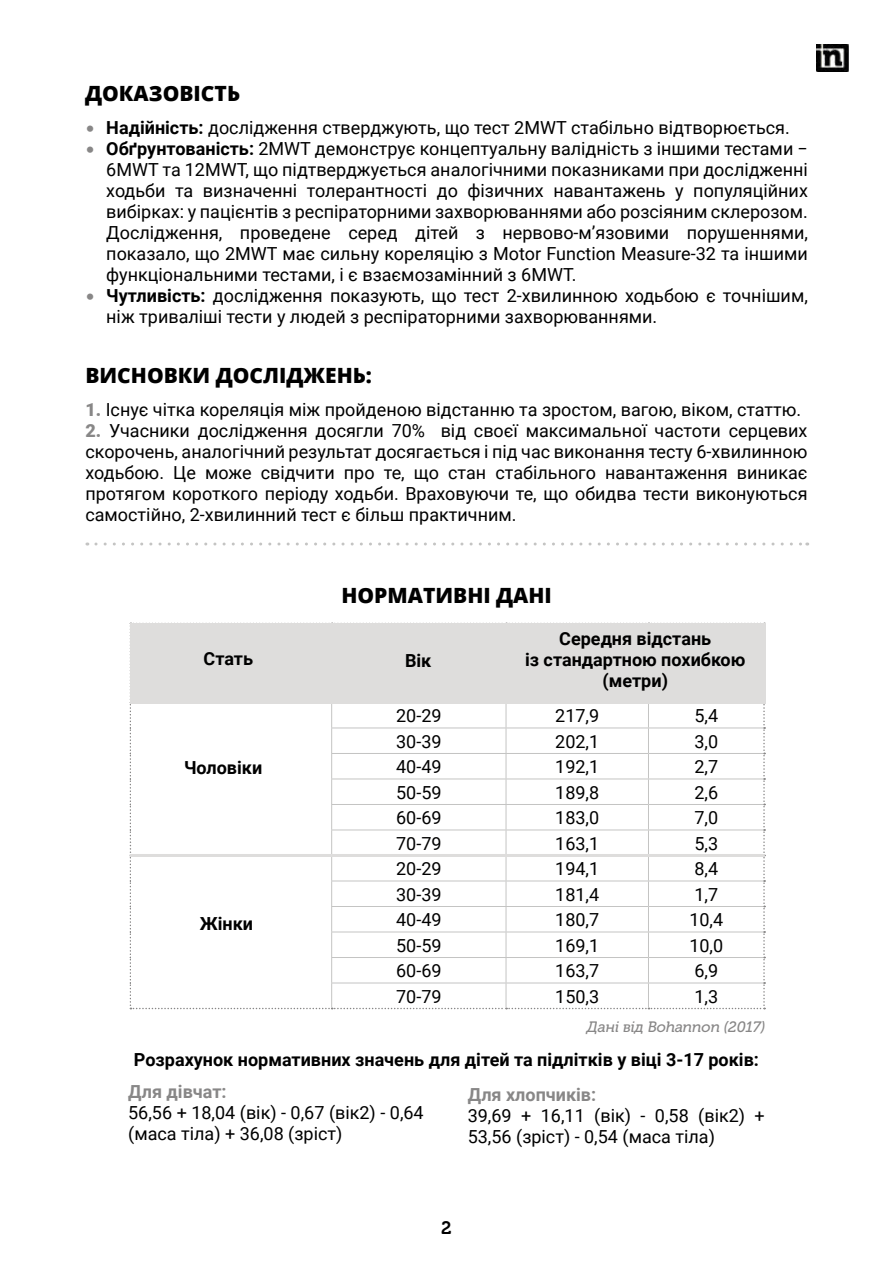
<style>
.page{position:relative;width:893px;height:1263px;background:#fff}
.page>*{position:absolute;margin:0;border:0;box-sizing:border-box;transform-origin:0 0}
.t1{font:800 21px "Open Sans";color:#000}
.t2{font:18px/21px "Roboto";color:#000}
.t3{font:700 18px/21px "Roboto";color:#000;text-align:center}
.t4{font:700 18px "Roboto";color:#888787}
.t5{font:18px "Museo Cyrillic 700";color:#000}
.t6{font:italic 15px "Museo Cyrillic 500";color:#888787}
.s1{font-family:"Lucida Sans Unicode";color:#888787}
.s2{font-weight:700}
.s3{font-weight:900;color:#888787}
</style>
<div class="page">
<img style="left:817px;top:44px;width:31px;height:27px">
<svg style="left:96px;top:542px;width:712px;height:3px"></svg>
<svg style="left:130px;top:703px;width:635px;height:306px"></svg>
<div style="left:131px;top:653px;width:200px;height:188px;background:#fff"></div>
<div style="left:130px;top:623px;width:635px;height:80px;background:#dedddc"></div>
<div style="left:131px;top:857px;width:200px;height:146px;background:#fff"></div>
<hr style="left:130px;top:854px;width:635px;height:3px;background:#dedddc">
<p class="t1" style="left:85px;top:78px;width:157px">ДОКАЗОВІСТЬ</p>
<p class="t2" style="left:85px;top:117px;width:706px"><span class="s1">∙</span> <span class="s2">Надійність:</span> дослідження стверджують, що тест 2MWT стабільно відтворюється.</p>
<p class="t2" style="left:85px;top:138px;width:724px"><span class="s1">∙</span> <span class="s2">Обґрунтованість:</span> 2MWT демонструє концептуальну валідність з іншими тестами −</p>
<p class="t2" style="left:106px;top:159px;width:703px">6MWT та 12MWT, що підтверджується аналогічними показниками при дослідженні</p>
<p class="t2" style="left:106px;top:180px;width:703px">ходьби та визначенні толерантності до фізичних навантажень у популяційних</p>
<p class="t2" style="left:106px;top:201px;width:703px">вибірках: у пацієнтів з респіраторними захворюваннями або розсіяним склерозом.</p>
<p class="t2" style="left:106px;top:222px;width:703px">Дослідження, проведене серед дітей з нервово-м’язовими порушеннями,</p>
<p class="t2" style="left:106px;top:243px;width:703px">показало, що 2MWT має сильну кореляцію з Motor Function Measure-32 та іншими</p>
<p class="t2" style="left:106px;top:264px;width:472px">функціональними тестами, і є взаємозамінний з 6MWT.</p>
<p class="t2" style="left:85px;top:285px;width:724px"><span class="s1">∙</span> <span class="s2">Чутливість:</span> дослідження показують, що тест 2-хвилинною ходьбою є точнішим,</p>
<p class="t2" style="left:106px;top:306px;width:553px">ніж триваліші тести у людей з респіраторними захворюваннями.</p>
<p class="t1" style="left:85px;top:359px;width:288px">ВИСНОВКИ ДОСЛІДЖЕНЬ:</p>
<p class="t2" style="left:85px;top:398px;width:717px"><span class="s3">1.</span> Існує чітка кореляція між пройденою відстанню та зростом, вагою, віком, статтю.</p>
<p class="t2" style="left:85px;top:419px;width:724px;text-align:justify"><span class="s3">2.</span> Учасники дослідження досягли 70% від своєї максимальної частоти серцевих скорочень, аналогічний результат досягається і під час виконання тесту 6-хвилинною ходьбою. Це може свідчити про те, що стан стабільного навантаження виникає протягом короткого періоду ходьби. Враховуючи те, що обидва тести виконуються самостійно, 2-хвилинний тест є більш практичним.</p>
<p class="t1" style="left:341px;top:579px;width:212px">НОРМАТИВНІ ДАНІ</p>
<p class="t3" style="left:204px;top:647px;width:51px">Стать</p>
<p class="t3" style="left:405px;top:649px;width:28px">Вік</p>
<p class="t2" style="left:207px;top:652px;width:50px">Стать</p>
<p class="t2" style="left:406px;top:652px;width:27px">Вік</p>
<p class="t3" style="left:525px;top:628px;width:222px">Середня відстань<br>із стандартною похибкою (метри)</p>
<p class="t2" style="left:541px;top:642px;width:74px">Середня</p>
<p class="t3" style="left:184px;top:756px;width:80px">Чоловіки</p>
<p class="t3" style="left:200px;top:912px;width:55px">Жінки</p>
<p class="t2" style="left:396px;top:704px;width:47px">20-29</p>
<p class="t2" style="left:555px;top:704px;width:45px">217,9</p>
<p class="t2" style="left:694px;top:704px;width:25px">5,4</p>
<p class="t2" style="left:396px;top:730px;width:47px">30-39</p>
<p class="t2" style="left:555px;top:730px;width:45px">202,1</p>
<p class="t2" style="left:694px;top:730px;width:25px">3,0</p>
<p class="t2" style="left:396px;top:755px;width:47px">40-49</p>
<p class="t2" style="left:555px;top:755px;width:45px">192,1</p>
<p class="t2" style="left:694px;top:755px;width:25px">2,7</p>
<p class="t2" style="left:396px;top:781px;width:47px">50-59</p>
<p class="t2" style="left:555px;top:781px;width:45px">189,8</p>
<p class="t2" style="left:694px;top:781px;width:25px">2,6</p>
<p class="t2" style="left:396px;top:806px;width:47px">60-69</p>
<p class="t2" style="left:555px;top:806px;width:45px">183,0</p>
<p class="t2" style="left:694px;top:806px;width:25px">7,0</p>
<p class="t2" style="left:396px;top:832px;width:47px">70-79</p>
<p class="t2" style="left:555px;top:832px;width:45px">163,1</p>
<p class="t2" style="left:694px;top:832px;width:25px">5,3</p>
<p class="t2" style="left:396px;top:857px;width:47px">20-29</p>
<p class="t2" style="left:555px;top:857px;width:45px">194,1</p>
<p class="t2" style="left:694px;top:857px;width:25px">8,4</p>
<p class="t2" style="left:396px;top:883px;width:47px">30-39</p>
<p class="t2" style="left:555px;top:883px;width:45px">181,4</p>
<p class="t2" style="left:694px;top:883px;width:25px">1,7</p>
<p class="t2" style="left:396px;top:908px;width:47px">40-49</p>
<p class="t2" style="left:555px;top:908px;width:45px">180,7</p>
<p class="t2" style="left:689px;top:908px;width:35px">10,4</p>
<p class="t2" style="left:396px;top:934px;width:47px">50-59</p>
<p class="t2" style="left:555px;top:934px;width:45px">169,1</p>
<p class="t2" style="left:689px;top:934px;width:35px">10,0</p>
<p class="t2" style="left:396px;top:959px;width:47px">60-69</p>
<p class="t2" style="left:555px;top:959px;width:45px">163,7</p>
<p class="t2" style="left:694px;top:959px;width:25px">6,9</p>
<p class="t2" style="left:396px;top:985px;width:47px">70-79</p>
<p class="t2" style="left:555px;top:985px;width:45px">150,3</p>
<p class="t2" style="left:694px;top:985px;width:25px">1,3</p>
<p class="t6" style="left:587px;top:1019px;width:179px">Дані від Bohannon (2017)</p>
<p class="t3" style="left:134px;top:1048px;width:626px">Розрахунок нормативних значень для дітей та підлітків у віці 3-17 років:</p>
<p class="t4" style="left:128px;top:1079px;width:100px">Для дівчат:</p>
<p class="t2" style="left:128px;top:1101px;width:297px">56,56 + 18,04 (вік) - 0,67 (вік2) - 0,64 (маса тіла) + 36,08 (зріст)</p>
<p class="t4" style="left:468px;top:1082px;width:130px">Для хлопчиків:</p>
<p class="t2" style="left:468px;top:1104px;width:299px">39,69 + 16,11 (вік) - 0,58 (вік2) +<br>53,56 (зріст) - 0,54 (маса тіла)</p>
<p class="t5" style="left:441px;top:1218px;width:12px">2</p>
</div>
